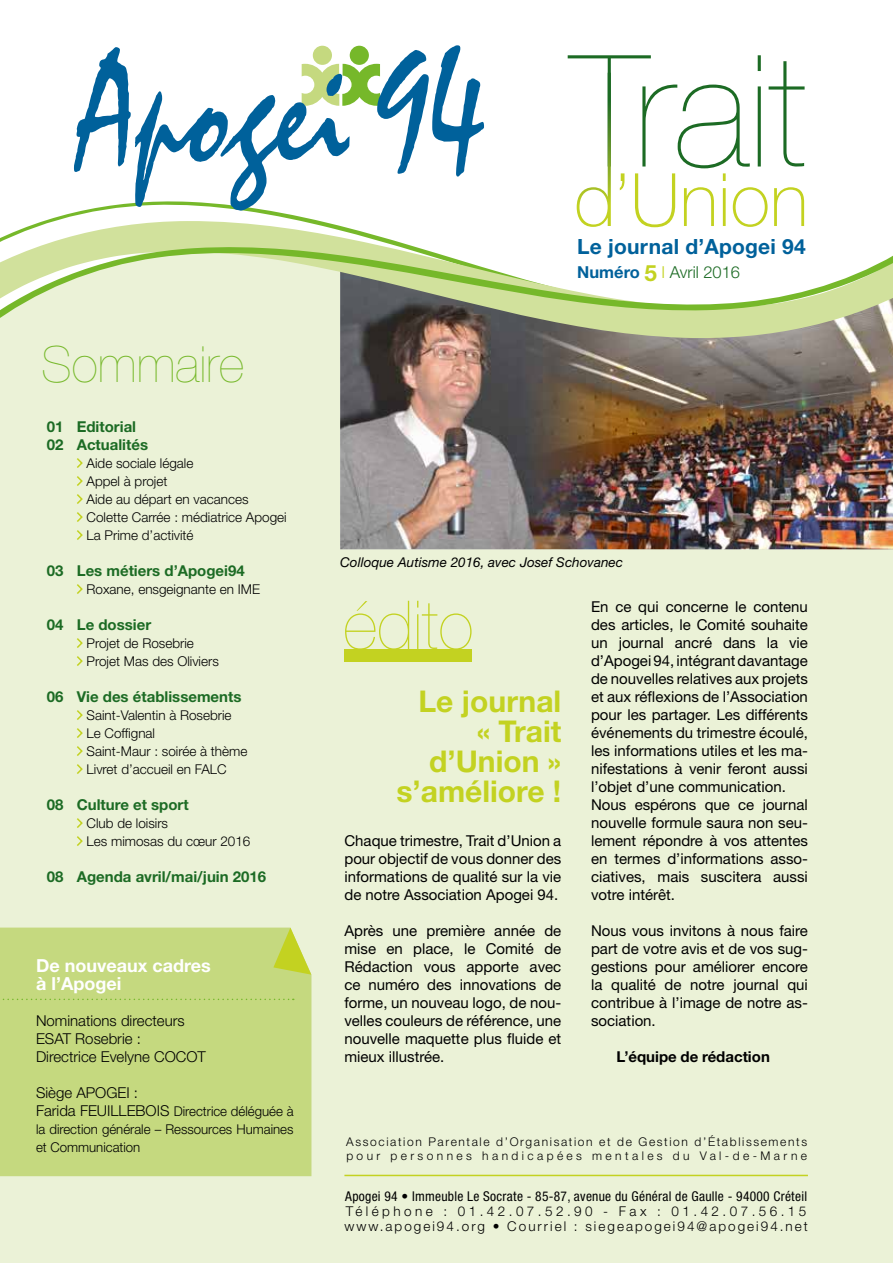
<style>
.page{position:relative;width:893px;height:1263px;background:#fff}
.page>*{position:absolute;margin:0;border:0;box-sizing:border-box;transform-origin:0 0}
.t1{font:153.3px "Mistral Std";color:#00619b;scale:.8 1}
.t2{font:200 67.5px "Helvetica Neue LT Std";color:#c3d221}
.t3{font:200 49.95px "Helvetica Neue LT Std";color:#76b82a}
.t4{font:700 30px/30px "Helvetica Neue LT Std";color:#c3d221;text-align:right}
.t5{font:700 21px "Helvetica Neue LT Std";letter-spacing:.01em;color:#00619b}
.t6{font:700 18px/18px "Helvetica Neue LT Std";color:#fff}
.t7{font:300 16.5px "Helvetica Neue LT Std";color:#1c6b24}
.t8{font:15px/18px "Helvetica Neue LT Std";color:#000;text-align:justify}
.t9{font:700 15px/18px "Helvetica Neue LT Std";color:#1c6b24}
.t10{font:300 15px/18px "Helvetica Neue LT Std";color:#000}
.t11{font:700 15px "Helvetica Neue LT Std";color:#000}
.t12{font:300 13.5px/18px "Helvetica Neue LT Std";color:#000}
.t13{font:300 13.5px/15px "Helvetica Neue LT Std";letter-spacing:.15em;color:#000}
.t14{font:condensed 13.5px "Helvetica Neue LT Std";letter-spacing:.02em;color:#000}
.t15{font:italic 13.5px "Helvetica Neue LT Std";color:#000}
.t16{font:300 12px/13.5px "Helvetica Neue LT Std";letter-spacing:.135em;color:#000}
.s1{font-weight:700;color:#00619b}
.s2{font-weight:700;font-size:22.5px;color:#c3d221}
.s3{color:#c3d221}
.s4{font-size:15px}
</style>
<div class="page">
<div style="left:0;top:341px;width:893px;height:922px;background:#ebf2d7"></div>
<svg style="left:75px;top:456px;width:9px;height:86px"></svg>
<svg style="left:75px;top:582px;width:9px;height:14px"></svg>
<svg style="left:75px;top:636px;width:9px;height:32px"></svg>
<svg style="left:75px;top:708px;width:9px;height:68px"></svg>
<svg style="left:75px;top:816px;width:9px;height:32px"></svg>
<img style="left:340px;top:341px;width:553px;height:208px">
<svg style="left:44px;top:201px;width:276px;height:20px"></svg>
<svg style="left:0;top:221px;width:893px;height:120px"></svg>
<svg style="left:0;top:240px;width:893px;height:90px"></svg>
<svg style="left:568px;top:55px;width:237px;height:172px"></svg>
<hr style="left:344px;top:1175px;width:464px;height:1px;background:#c3d221">
<div style="left:313px;top:46px;width:19px;height:19px;background:#c5d97f;border-radius:50%"></div>
<svg style="left:302px;top:64px;width:78px;height:42px"></svg>
<div style="left:350px;top:46px;width:19px;height:19px;background:#76b82a;border-radius:50%"></div>
<div style="left:344px;top:649px;width:128px;height:12px;background:#c3d221"></div>
<div style="left:0;top:927px;width:311px;height:249px;background:#c5d97f"></div>
<svg style="left:0;top:999px;width:294px;height:1px"></svg>
<svg style="left:273px;top:927px;width:38px;height:48px;background:#cedc6c"></svg>
<h1 class="t1" style="left:77px;top:22px;width:514px">Apogei 94</h1>
<h3 class="t5" style="left:577px;top:233px;width:230px">Le journal d’Apogei 94</h3>
<p class="t7" style="left:577px;top:262px;width:164px"><span class="s1">Numéro</span> <span class="s2">5</span> <span class="s3">I</span> Avril 2016</p>
<h3 class="t3" style="left:41px;top:335px;width:204px">Sommaire</h3>
<p class="t9" style="left:47px;top:417px;width:103px">01 Editorial<br>02 Actualités</p>
<p class="t12" style="left:87px;top:454px;width:202px">Aide sociale légale<br>Appel à projet<br>Aide au départ en vacances<br>Colette Carrée : médiatrice Apogei<br>La Prime d’activité</p>
<p class="t9" style="left:47px;top:561px;width:200px">03 Les métiers d’Apogei94</p>
<p class="t12" style="left:87px;top:580px;width:175px">Roxane, ensgeignante en IME</p>
<p class="t9" style="left:47px;top:615px;width:106px">04 Le dossier</p>
<p class="t12" style="left:87px;top:634px;width:134px">Projet de Rosebrie<br>Projet Mas des Oliviers</p>
<p class="t9" style="left:47px;top:687px;width:196px">06 Vie des établissements</p>
<p class="t12" style="left:87px;top:706px;width:162px">Saint-Valentin à Rosebrie<br>Le Coffignal<br>Saint-Maur : soirée à thème<br>Livret d’accueil en FALC</p>
<p class="t9" style="left:47px;top:795px;width:143px">08 Culture et sport</p>
<p class="t12" style="left:87px;top:814px;width:165px">Club de loisirs<br>Les mimosas du cœur 2016</p>
<p class="t9" style="left:47px;top:867px;width:221px">08 Agenda avril/mai/juin 2016</p>
<p class="t6" style="left:36px;top:956px;width:176px">De nouveaux cadres à l’Apogei</p>
<p class="t10" style="left:36px;top:1011px;width:171px">Nominations directeurs<br>ESAT Rosebrie :<br>Directrice Evelyne COCOT</p>
<p class="t10" style="left:36px;top:1083px;width:103px">Siège APOGEI :</p>
<p class="t12" style="left:36px;top:1102px;width:259px;text-align:justify"><span class="s4">Farida FEUILLEBOIS</span> Directrice déléguée à la direction générale – Ressources Humaines et Communication</p>
<p class="t15" style="left:340px;top:554px;width:284px">Colloque Autisme 2016, avec Josef Schovanec</p>
<h2 class="t2" style="left:343px;top:586px;width:132px">édito</h2>
<h3 class="t4" style="left:396px;top:685px;width:166px">Le journal<br>« Trait d’Union » s’améliore !</h3>
<p class="t8" style="left:344px;top:831px;width:218px">Chaque trimestre, Trait d’Union a pour objectif de vous donner des informations de qualité sur la vie de notre Association Apogei 94.</p>
<p class="t8" style="left:344px;top:921px;width:218px">Après une première année de mise en place, le Comité de Rédaction vous apporte avec ce numéro des innovations de forme, un nouveau logo, de nou&shy;velles couleurs de référence, une nouvelle maquette plus fluide et mieux illustrée.</p>
<p class="t8" style="left:591px;top:597px;width:218px;text-align:left">En ce qui concerne le contenu des articles, le Comité souhaite un journal ancré dans la vie d’Apogei 94, intégrant davantage de nouvelles relatives aux projets et aux réflexions de l’Association pour les partager. Les différents événements du trimestre écoulé, les informations utiles et les ma&shy;nifestations à venir feront aussi l’objet d’une communication.<br>Nous espérons que ce journal nouvelle formule saura non seu&shy;lement répondre à vos attentes en termes d’informations asso&shy;ciatives, mais suscitera aussi votre intérêt.</p>
<p class="t8" style="left:591px;top:921px;width:218px">Nous vous invitons à nous faire part de votre avis et de vos sug&shy;gestions pour améliorer encore la qualité de notre journal qui contribue à l’image de notre as&shy;sociation.</p>
<p class="t11" style="left:617px;top:1047px;width:155px">L’équipe de rédaction</p>
<p class="t16" style="left:346px;top:1135px;width:462px">Association Parentale d’Organisation et de Gestion d’Établissements pour personnes handicapées mentales du Val-de-Marne</p>
<p class="t14" style="left:345px;top:1189px;width:463px">Apogei 94 • Immeuble Le Socrate - 85-87, avenue du Général de Gaulle - 94000 Créteil</p>
<p class="t13" style="left:344px;top:1204px;width:465px">Téléphone : 01.42.07.52.90 - Fax : 01.42.07.56.15 www.apogei94.org • Courriel : siegeapogei94@apogei94.net</p>
</div>
